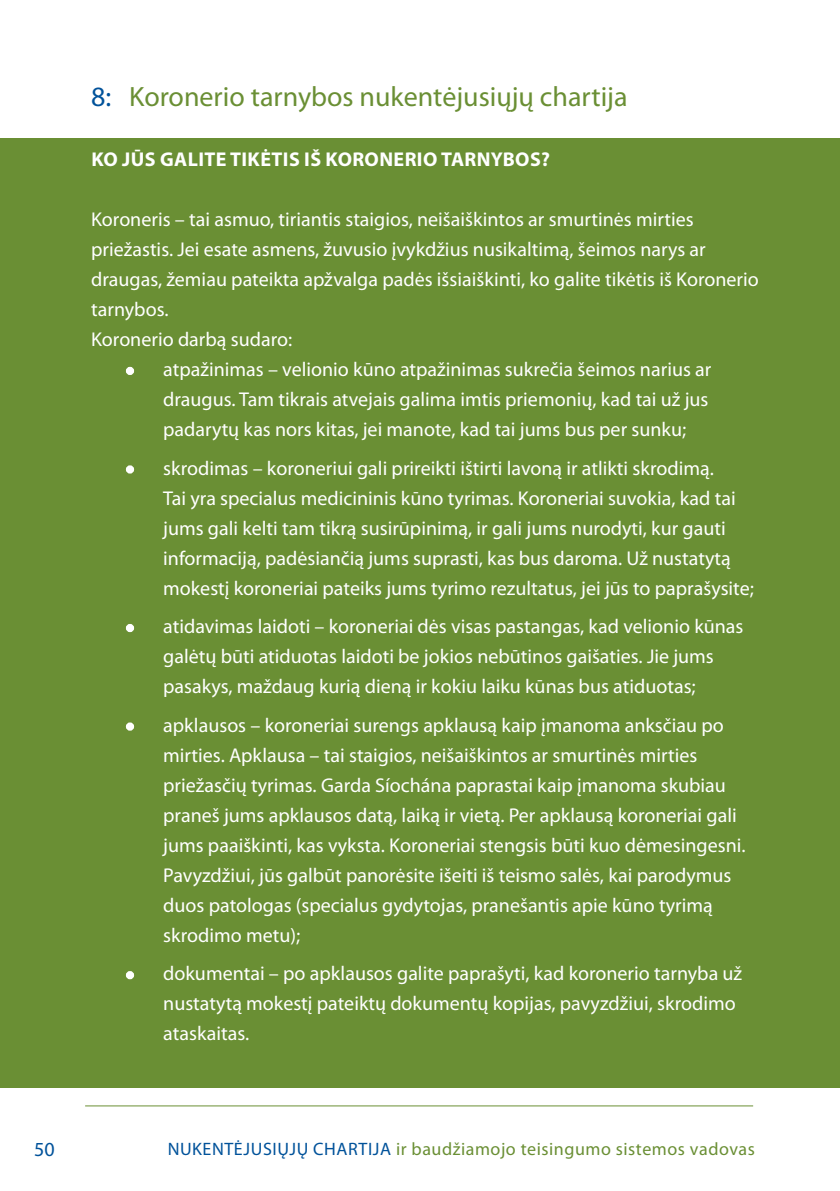
<style>
.page{position:relative;width:840px;height:1191px;background:#fff}
.page>*{position:absolute;margin:0;border:0;box-sizing:border-box;transform-origin:0 0}
.t1{font:28px "Myriad Pro";color:#6a8f34}
.t2{font:20px/30px "Myriad Pro";color:#fff}
.t3{font:700 20px "Myriad Pro";letter-spacing:.02em;color:#fff}
.t4{font:20px "Myriad Pro";color:#01529a}
.t5{font:18px "Myriad Pro";letter-spacing:.03em;color:#6a8f34}
.s1{color:#01529a}
</style>
<div class="page">
<hr style="left:85px;top:1105px;width:667px;height:1px;background:#6a8f34">
<div style="left:0;top:138px;width:839px;height:949px;background:#6a8f34"></div>
<div style="left:126px;top:367px;width:8px;height:8px;border:4px solid #fff;border-radius:50%"></div>
<div style="left:126px;top:465px;width:8px;height:8px;border:4px solid #fff;border-radius:50%"></div>
<div style="left:126px;top:624px;width:8px;height:8px;border:4px solid #fff;border-radius:50%"></div>
<div style="left:126px;top:722px;width:8px;height:8px;border:4px solid #fff;border-radius:50%"></div>
<div style="left:126px;top:971px;width:8px;height:8px;border:4px solid #fff;border-radius:50%"></div>
<p class="t1" style="left:91px;top:79px;width:537px"><span class="s1">8:</span> Koronerio tarnybos nukentėjusiųjų chartija</p>
<p class="t3" style="left:91px;top:146px;width:460px">KO JŪS GALITE TIKĖTIS IŠ KORONERIO TARNYBOS?</p>
<p class="t2" style="left:91px;top:204px;width:669px">Koroneris – tai asmuo, tiriantis staigios, neišaiškintos ar smurtinės mirties priežastis. Jei esate asmens, žuvusio įvykdžius nusikaltimą, šeimos narys ar draugas, žemiau pateikta apžvalga padės išsiaiškinti, ko galite tikėtis iš Koronerio tarnybos.</p>
<p class="t2" style="left:91px;top:324px;width:202px">Koronerio darbą sudaro:</p>
<p class="t2" style="left:163px;top:354px;width:549px;text-indent:-36px">• atpažinimas – velionio kūno atpažinimas sukrečia šeimos narius ar draugus. Tam tikrais atvejais galima imtis priemonių, kad tai už jus padarytų kas nors kitas, jei manote, kad tai jums bus per sunku;</p>
<p class="t2" style="left:163px;top:453px;width:592px;text-indent:-36px">• skrodimas – koroneriui gali prireikti ištirti lavoną ir atlikti skrodimą.<br>Tai yra specialus medicininis kūno tyrimas. Koroneriai suvokia, kad tai jums gali kelti tam tikrą susirūpinimą, ir gali jums nurodyti, kur gauti informaciją, padėsiančią jums suprasti, kas bus daroma. Už nustatytą mokestį koroneriai pateiks jums tyrimo rezultatus, jei jūs to paprašysite;</p>
<p class="t2" style="left:127px;top:611px;width:617px;text-align:center">• atidavimas laidoti – koroneriai dės visas pastangas, kad velionio kūnas galėtų būti atiduotas laidoti be jokios nebūtinos gaišaties. Jie jums pasakys, maždaug kurią dieną ir kokiu laiku kūnas bus atiduotas;</p>
<p class="t2" style="left:163px;top:710px;width:583px;text-indent:-36px">• apklausos – koroneriai surengs apklausą kaip įmanoma anksčiau po mirties. Apklausa – tai staigios, neišaiškintos ar smurtinės mirties priežasčių tyrimas. Garda Síochána paprastai kaip įmanoma skubiau praneš jums apklausos datą, laiką ir vietą. Per apklausą koroneriai gali jums paaiškinti, kas vyksta. Koroneriai stengsis būti kuo dėmesingesni.<br>Pavyzdžiui, jūs galbūt panorėsite išeiti iš teismo salės, kai parodymus duos patologas (specialus gydytojas, pranešantis apie kūno tyrimą skrodimo metu);</p>
<p class="t2" style="left:163px;top:958px;width:580px;text-indent:-36px">• dokumentai – po apklausos galite paprašyti, kad koronerio tarnyba už nustatytą mokestį pateiktų dokumentų kopijas, pavyzdžiui, skrodimo ataskaitas.</p>
<p class="t4" style="left:34px;top:1136px;width:22px">50</p>
<p class="t5" style="left:168px;top:1138px;width:588px"><span class="s1">NUKENTĖJUSIŲJŲ CHARTIJA</span> ir baudžiamojo teisingumo sistemos vadovas</p>
</div>
